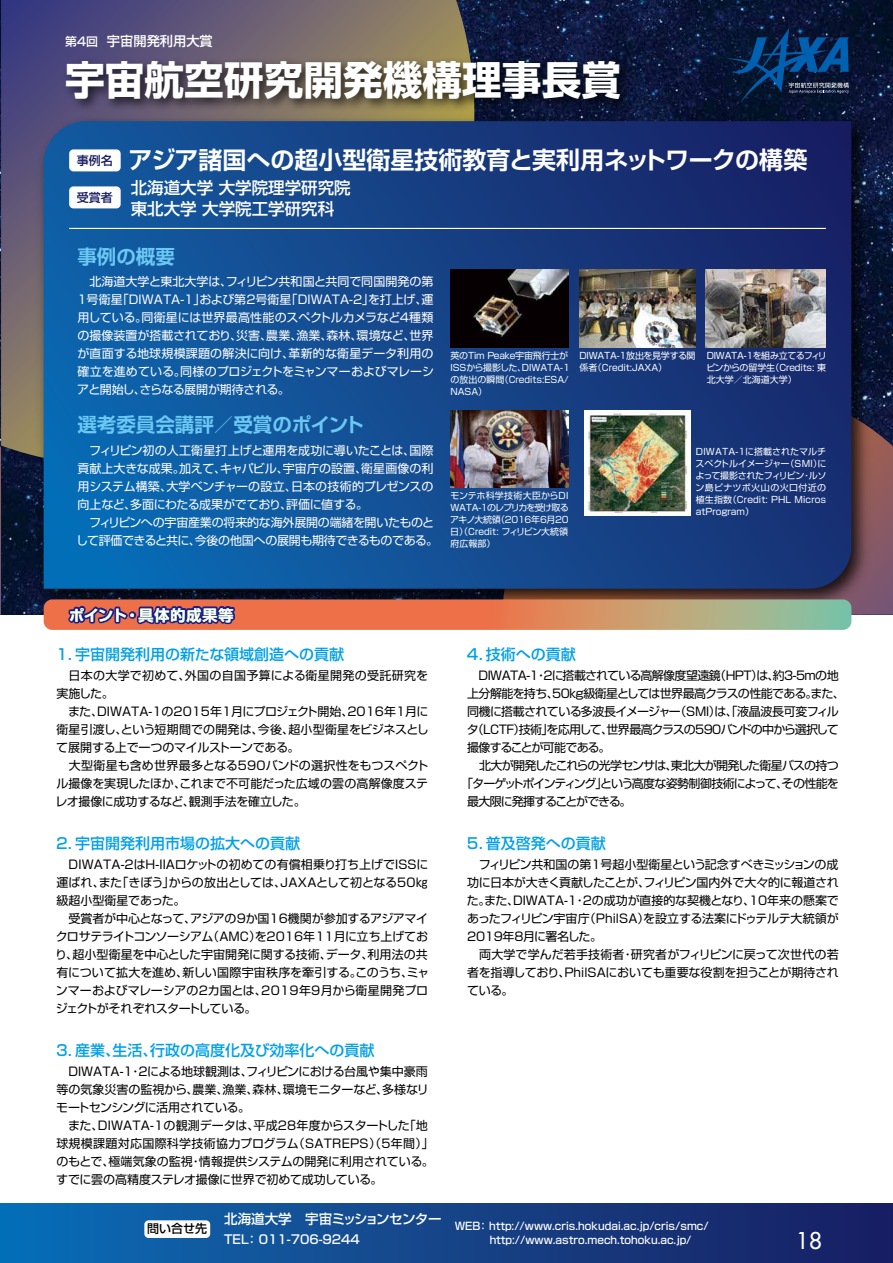
<style>
.page{position:relative;width:893px;height:1263px;background:#fff}
.page>*{position:absolute;margin:0;border:0;box-sizing:border-box;transform-origin:0 0}
.t1{font:700 39.75px "Shin Go Pro";color:#fff}
.t2{font:700 24px "Shin Go Pro De";color:#fff}
.t3{font:22.5px "Futura";color:#fff}
.t4{font:700 19.5px "Shin Go Pro De";color:#6bc8f3}
.t5{font:500 16.5px/21px "Shin Go Pro";color:#fff}
.t6{font:500 15px "Shin Go Pro";color:#00a0e9}
.t7{font:700 15px "Shin Go Pro De";letter-spacing:.065em;color:#fff}
.t8{font:500 13.5px "Shin Go Pro";letter-spacing:-.04em;color:#fff}
.t9{font:500 13.2px "Shin Go Pro";color:#fff}
.t10{font:500 12.3px "Shin Go Pro";color:#fff}
.t11{font:12px/18px "Shin Go Pro";letter-spacing:-.025em;color:#000}
.t12{font:12px/18px "Shin Go Pro";letter-spacing:-.02em;color:#fff;text-align:justify}
.t13{font:12px/18px "Shin Go Pro";color:#000}
.t14{font:12px/18px "Shin Go Pro";letter-spacing:-.05em;color:#000}
.t15{font:12px "Shin Go Pro";letter-spacing:-.085em;color:#000}
.t16{font:12px "Shin Go Pro";letter-spacing:-.06em;color:#000}
.t17{font:500 12px "Shin Go Pro";color:#171c61}
.t18{font:500 12px "Shin Go Pro";color:#000}
.t19{font:500 10.5px/13.5px "Shin Go Pro";color:#fff}
.t20{font:9px/12px "Shin Go Pro";letter-spacing:-.015em;color:#fff;text-align:justify}
.s1{font-size:11.85px}
</style>
<div class="page">
<img style="left:0;top:0;width:893px;height:615px">
<svg style="left:0;top:446px;width:1px;height:169px"></svg>
<svg style="left:1px;top:0;width:473px;height:466px;background:#655c71"></svg>
<svg style="left:851px;top:385px;width:42px;height:230px;background:#6c4b5c"></svg>
<img style="left:32px;top:109px;width:844px;height:504px">
<svg style="left:44px;top:121px;width:807px;height:468px;background:#14478c"></svg>
<div style="left:1px;top:1204px;width:892px;height:59px;background:linear-gradient(to right,#0b6db5,#1b1d5f)"></div>
<hr style="left:0;top:1204px;width:1px;height:59px;background:#036eb8">
<img style="left:57px;top:51px;width:581px;height:70px">
<hr style="left:69px;top:228px;width:757px;height:1px;background:#fff">
<div style="left:69px;top:149px;width:52px;height:22px;background:#fff;border-radius:4px"></div>
<div style="left:69px;top:186px;width:52px;height:22px;background:#fff;border-radius:4px"></div>
<div style="left:144px;top:1220px;width:66px;height:18px;background:#fff;border-radius:4px"></div>
<svg style="left:727px;top:28px;width:123px;height:74px;background:#0a2c55"></svg>
<img style="left:450px;top:270px;width:118px;height:77px">
<img style="left:579px;top:270px;width:117px;height:77px">
<img style="left:585px;top:410px;width:105px;height:106px">
<img style="left:705px;top:270px;width:121px;height:77px">
<img style="left:450px;top:410px;width:118px;height:77px">
<svg style="left:44px;top:595px;width:807px;height:35px;background:#b1735d"></svg>
<p class="t9" style="left:65px;top:30px;width:149px"><span class="s1">第4回</span> 宇宙開発利用大賞</p>
<h1 class="t1" style="left:65px;top:49px;width:557px">宇宙航空研究開発機構理事長賞</h1>
<p class="t17" style="left:77px;top:151px;width:37px">事例名</p>
<p class="t17" style="left:77px;top:188px;width:37px">受賞者</p>
<h2 class="t2" style="left:128px;top:140px;width:680px">アジア諸国への超小型衛星技術教育と実利用ネットワークの構築</h2>
<h3 class="t5" style="left:131px;top:176px;width:221px">北海道大学 大学院理学研究院東北大学 大学院工学研究科</h3>
<h3 class="t4" style="left:77px;top:240px;width:99px">事例の概要</h3>
<p class="t12" style="left:77px;top:271px;width:358px">　北海道大学と東北大学は、フィリピン共和国と共同で同国開発の第1号衛星「DIWATA-1」および第2号衛星「DIWATA-2」を打上げ、運用している。同衛星には世界最高性能のスペクトルカメラなど４種類の撮像装置が搭載されており、災害、農業、漁業、森林、環境など、世界が直面する地球規模課題の解決に向け、革新的な衛星データ利用の確立を進めている。同様のプロジェクトをミャンマーおよびマレーシアと開始し、さらなる展開が期待される。</p>
<h3 class="t4" style="left:77px;top:409px;width:288px">選考委員会講評／受賞のポイント</h3>
<p class="t12" style="left:77px;top:440px;width:358px">　フィリピン初の人工衛星打上げと運用を成功に導いたことは、国際貢献上大きな成果。加えて、キャパビル、宇宙庁の設置、衛星画像の利用システム構築、大学ベンチャーの設立、日本の技術的プレゼンスの向上など、多面にわたる成果がでており、評価に値する。</p>
<p class="t12" style="left:76px;top:512px;width:363px;text-indent:13px">フィリピンへの宇宙産業の将来的な海外展開の端緒を開いたものとして評価できると共に、今後の他国への展開も期待できるものである。</p>
<p class="t20" style="left:450px;top:349px;width:121px;text-align:left">英のTim Peake宇宙飛行士が<br>ISSから撮影した、DIWATA-1の放出の瞬間（Credits:ESA/<br>NASA）</p>
<p class="t20" style="left:579px;top:349px;width:117px">DIWATA-1放出を見学する関係者（Credit:JAXA）</p>
<p class="t20" style="left:706px;top:349px;width:122px">DIWATA-1を組み立てるフィリピンからの留学生（Credits: 東北大学／北海道大学）</p>
<p class="t20" style="left:450px;top:488px;width:120px">モンテホ科学技術大臣からDI WATA-1のレプリカを受け取るアキノ大統領（2016年6月20日）（Credit: フィリピン大統領府広報部）</p>
<p class="t20" style="left:695px;top:445px;width:133px">DIWATA-1に搭載されたマルチスペクトルイメージャー（SMI）によって撮影されたフィリピン・ルソン島ピナツボ火山の火口付近の植生指数（Credit: PHL Micros atProgram）</p>
<p class="t7" style="left:69px;top:603px;width:166px">ポイント・具体的成果等</p>
<p class="t6" style="left:54px;top:642px;width:291px">１．宇宙開発利用の新たな領域創造への貢献</p>
<p class="t13" style="left:55px;top:665px;width:375px">　日本の大学で初めて、外国の自国予算による衛星開発の受託研究を実施した。<br>　また、DIWATA-1の2015年1月にプロジェクト開始、2016年1月に衛星引渡し、という短期間での開発は、今後、超小型衛星をビジネスとして展開する上で一つのマイルストーンである。<br>　大型衛星も含め世界最多となる590バンドの選択性をもつスペクトル撮像を実現したほか、これまで不可能だった広域の雲の高解像度ステレオ撮像に成功するなど、観測手法を確立した。</p>
<p class="t6" style="left:54px;top:831px;width:247px">２．宇宙開発利用市場の拡大への貢献</p>
<p class="t11" style="left:55px;top:854px;width:375px">　DIWATA-2はH-IIAロケットの初めての有償相乗り打ち上げでISSに運ばれ、また「きぼう」からの放出としては、JAXAとして初となる50㎏級超小型衛星であった。<br>　受賞者が中心となって、アジアの9か国16機関が参加するアジアマイクロサテライトコンソーシアム（AMC）を2016年11月に立ち上げており、超小型衛星を中心とした宇宙開発に関する技術、データ、利用法の共有について拡大を進め、新しい国際宇宙秩序を牽引する。このうち、ミャンマーおよびマレーシアの2カ国とは、2019年9月から衛星開発プロジェクトがそれぞれスタートしている。</p>
<p class="t6" style="left:54px;top:1038px;width:322px">３．産業、生活、行政の高度化及び効率化への貢献</p>
<p class="t11" style="left:56px;top:1061px;width:379px">　DIWATA-1・2による地球観測は、フィリピンにおける台風や集中豪雨等の気象災害の監視から、農業、漁業、森林、環境モニターなど、多様なリモートセンシングに活用されている。<br>　また、DIWATA-1の観測データは、平成28年度からスタートした「地球規模課題対応国際科学技術協力プログラム（SATREPS）（5年間）」のもとで、極端気象の監視・情報提供システムの開発に利用されている。すでに雲の高精度ステレオ撮像に世界で初めて成功している。</p>
<p class="t18" style="left:147px;top:1219px;width:62px">問い合せ先</p>
<p class="t8" style="left:224px;top:1208px;width:219px">北海道大学　宇宙ミッションセンター</p>
<p class="t10" style="left:224px;top:1229px;width:137px">TEL： 011-706-9244</p>
<p class="t6" style="left:465px;top:642px;width:112px">４．技術への貢献</p>
<p class="t14" style="left:467px;top:665px;width:379px">　DIWATA-1・2に搭載されている高解像度望遠鏡（HPT）は、約3-5mの地上分解能を持ち、50kg級衛星としては世界最高クラスの性能である。また、同機に搭載されている多波長イメージャー（SMI）は、「液晶波長可変フィルタ（LCTF）技術」を応用して、世界最高クラスの590バンドの中から選択して撮像することが可能である。</p>
<p class="t16" style="left:479px;top:756px;width:361px">北大が開発したこれらの光学センサは、東北大が開発した衛星バスの持つ</p>
<p class="t15" style="left:461px;top:774px;width:379px">「ターゲットポインティング」という高度な姿勢制御技術によって、その性能を</p>
<p class="t15" style="left:467px;top:792px;width:166px">最大限に発揮することができる。</p>
<p class="t6" style="left:465px;top:831px;width:142px">５．普及啓発への貢献</p>
<p class="t11" style="left:467px;top:854px;width:373px;text-align:justify">　フィリピン共和国の第1号超小型衛星という記念すべきミッションの成功に日本が大きく貢献したことが、フィリピン国内外で大々的に報道された。また、DIWATA-1・2の成功が直接的な契機となり、10年来の懸案であったフィリピン宇宙庁（PhilSA）を設立する法案にドゥテルテ大統領が2019年8月に署名した。</p>
<p class="t11" style="left:467px;top:944px;width:373px;text-align:justify;text-indent:12px">両大学で学んだ若手技術者・研究者がフィリピンに戻って次世代の若者を指導しており、PhilSAにおいても重要な役割を担うことが期待されている。</p>
<p class="t19" style="left:455px;top:1218px;width:256px">WEB： http://www.cris.hokudai.ac.jp/cris/smc/　　　 http://www.astro.mech.tohoku.ac.jp/</p>
<h3 class="t3" style="left:796px;top:1226px;width:28px">18</h3>
</div>
